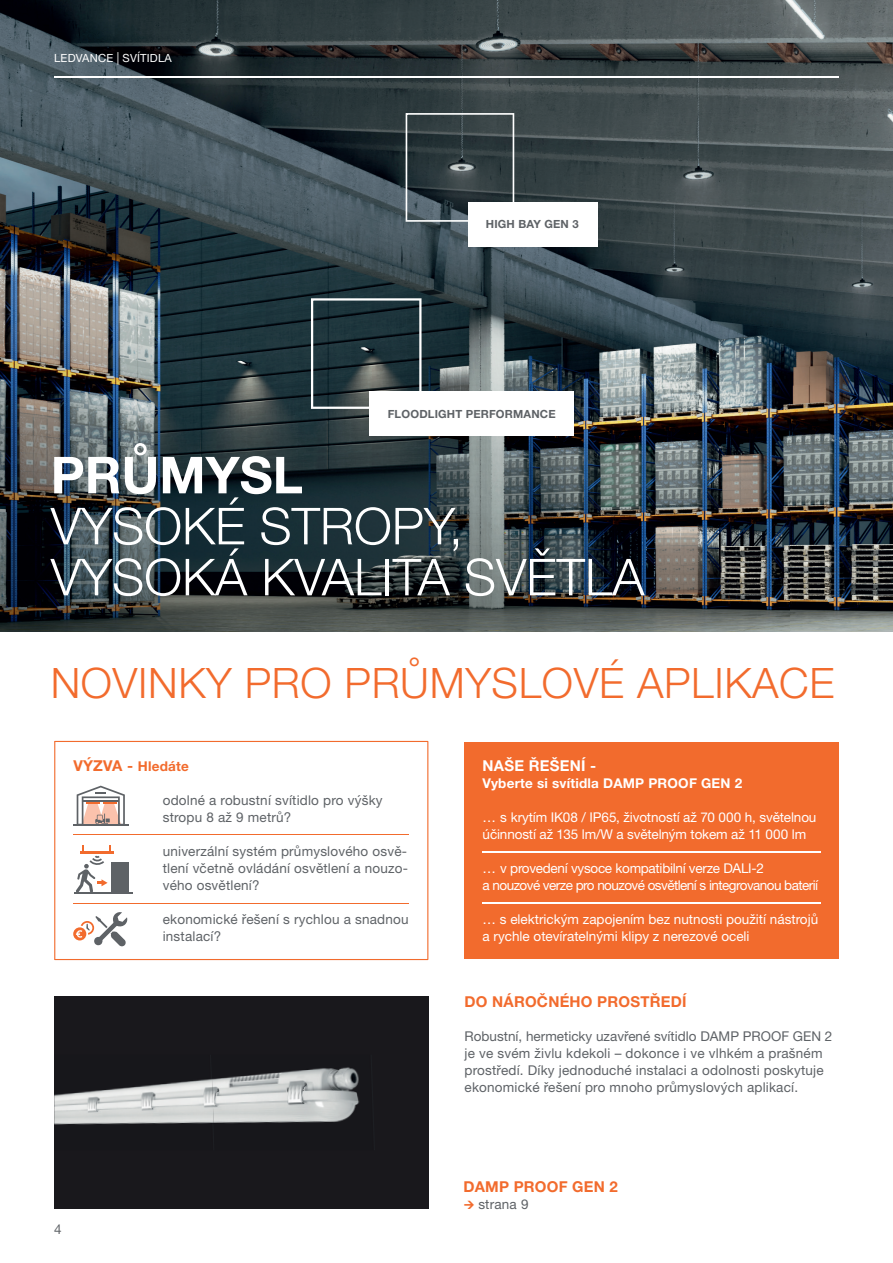
<style>
.page{position:relative;width:893px;height:1263px;background:#fff}
.page>*{position:absolute;margin:0;border:0;box-sizing:border-box;transform-origin:0 0}
.t1{font:300 51px/51px "Helvetica Neue LT Pro";color:#fff}
.t2{font:700 51px "Helvetica Neue LT Pro";color:#fff}
.t3{font:300 42px "Helvetica Neue LT Pro";letter-spacing:.015em;color:#f26b2d}
.t4{font:700 15px "Helvetica Neue LT Pro";letter-spacing:.015em;color:#f26b2d}
.t5{font:700 15px "Helvetica Neue LT Pro";letter-spacing:.015em;color:#fff}
.t6{font:13.5px/17px "Helvetica Neue LT Pro";letter-spacing:.015em;color:#5e6266}
.t7{font:13.5px/17px "Helvetica Neue LT Pro";letter-spacing:-.01em;color:#fff}
.t8{font:13.5px/17px "Helvetica Neue LT Pro";letter-spacing:-.04em;color:#fff}
.t9{font:700 13.5px "Helvetica Neue LT Pro";letter-spacing:.015em;color:#fff}
.t10{font:700 13.5px "Helvetica Neue LT Pro";letter-spacing:.015em;color:#f26b2d}
.t11{font:700 11.25px "Helvetica Neue LT Pro";letter-spacing:.015em;color:#5e6266}
.t12{font:11.25px "Helvetica Neue LT Pro";letter-spacing:.015em;color:#fff}
.s1{font-size:12.6px}
.s2{font-size:15px}
</style>
<div class="page">
<div style="left:54px;top:996px;width:374px;height:213px;background:#19181c"></div>
<img style="left:0;top:0;width:893px;height:631px">
<img style="left:0;top:275px;width:789px;height:356px">
<svg style="left:406px;top:113px;width:108px;height:109px;background:#3e4a4d"></svg>
<div style="left:468px;top:202px;width:130px;height:44px;background:#fff"></div>
<svg style="left:311px;top:298px;width:110px;height:111px;background:#33454a"></svg>
<div style="left:370px;top:392px;width:204px;height:44px;background:#fff"></div>
<hr style="left:54px;top:76px;width:785px;height:2px;background:#fff">
<svg style="left:54px;top:741px;width:374px;height:219px"></svg>
<div style="left:465px;top:742px;width:374px;height:217px;background:#f26b2d"></div>
<hr style="left:483px;top:851px;width:338px;height:2px;background:#fff">
<hr style="left:483px;top:903px;width:338px;height:1px;background:#fff">
<hr style="left:73px;top:824px;width:55px;height:1px;background:#5e6266">
<svg style="left:77px;top:786px;width:48px;height:38px"></svg>
<div style="left:112px;top:862px;width:17px;height:30px;background:#5e6266"></div>
<hr style="left:74px;top:892px;width:59px;height:1px;background:#5e6266">
<hr style="left:80px;top:851px;width:33px;height:2px;background:#f26b2d">
<svg style="left:76px;top:845px;width:35px;height:47px"></svg>
<svg style="left:73px;top:912px;width:55px;height:35px"></svg>
<img style="left:54px;top:1079px;width:157px;height:46px">
<img style="left:211px;top:1067px;width:149px;height:57px">
<p class="t12" style="left:54px;top:52px;width:119px">LEDVANCE <span class="s1">|</span> SVÍTIDLA</p>
<p class="t11" style="left:486px;top:217px;width:94px">HIGH BAY GEN 3</p>
<p class="t11" style="left:388px;top:407px;width:169px">FLOODLIGHT PERFORMANCE</p>
<h1 class="t2" style="left:51px;top:443px;width:254px">PRŮMYSL</h1>
<h1 class="t1" style="left:51px;top:500px;width:595px">VYSOKÉ STROPY,<br>VYSOKÁ KVALITA SVĚTLA</h1>
<h2 class="t3" style="left:51px;top:657px;width:785px">NOVINKY PRO PRŮMYSLOVÉ APLIKACE</h2>
<p class="t10" style="left:73px;top:757px;width:117px"><span class="s2">VÝZVA -</span> Hledáte</p>
<p class="t6" style="left:163px;top:791px;width:221px">odolné a robustní svítidlo pro výšky stropu 8 až 9 metrů?</p>
<p class="t6" style="left:163px;top:842px;width:247px;text-align:justify">univerzální systém průmyslového osvě&shy;tlení včetně ovládání osvětlení a nouzo&shy;vého osvětlení?</p>
<p class="t6" style="left:163px;top:910px;width:247px">ekonomické řešení s rychlou a snadnou instalací?</p>
<p class="t6" style="left:54px;top:1221px;width:9px">4</p>
<p class="t5" style="left:483px;top:756px;width:115px">NAŠE ŘEŠENÍ -</p>
<p class="t9" style="left:483px;top:774px;width:261px">Vyberte si svítidla DAMP PROOF GEN 2</p>
<p class="t7" style="left:483px;top:808px;width:335px">… s krytím IK08 / IP65, životností až 70 000 h, světelnou účinností až 135 lm/W a světelným tokem až 11 000 lm</p>
<p class="t8" style="left:483px;top:859px;width:337px">… v provedení vysoce kompatibilní verze DALI-2<br>a nouzové verze pro nouzové osvětlení s integrovanou baterií</p>
<p class="t7" style="left:483px;top:910px;width:337px">… s elektrickým zapojením bez nutnosti použití nástrojů a rychle otevíratelnými klipy z nerezové oceli</p>
<p class="t4" style="left:465px;top:992px;width:223px">DO NÁROČNÉHO PROSTŘEDÍ</p>
<p class="t6" style="left:465px;top:1027px;width:369px">Robustní, hermeticky uzavřené svítidlo DAMP PROOF GEN 2 je ve svém živlu kdekoli – dokonce i ve vlhkém a prašném prostředí. Díky jednoduché instalaci a odolnosti poskytuje ekonomické řešení pro mnoho průmyslových aplikací.</p>
<p class="t4" style="left:463px;top:1177px;width:156px">DAMP PROOF GEN 2</p>
<p class="t6" style="left:478px;top:1195px;width:52px">strana 9</p>
</div>
